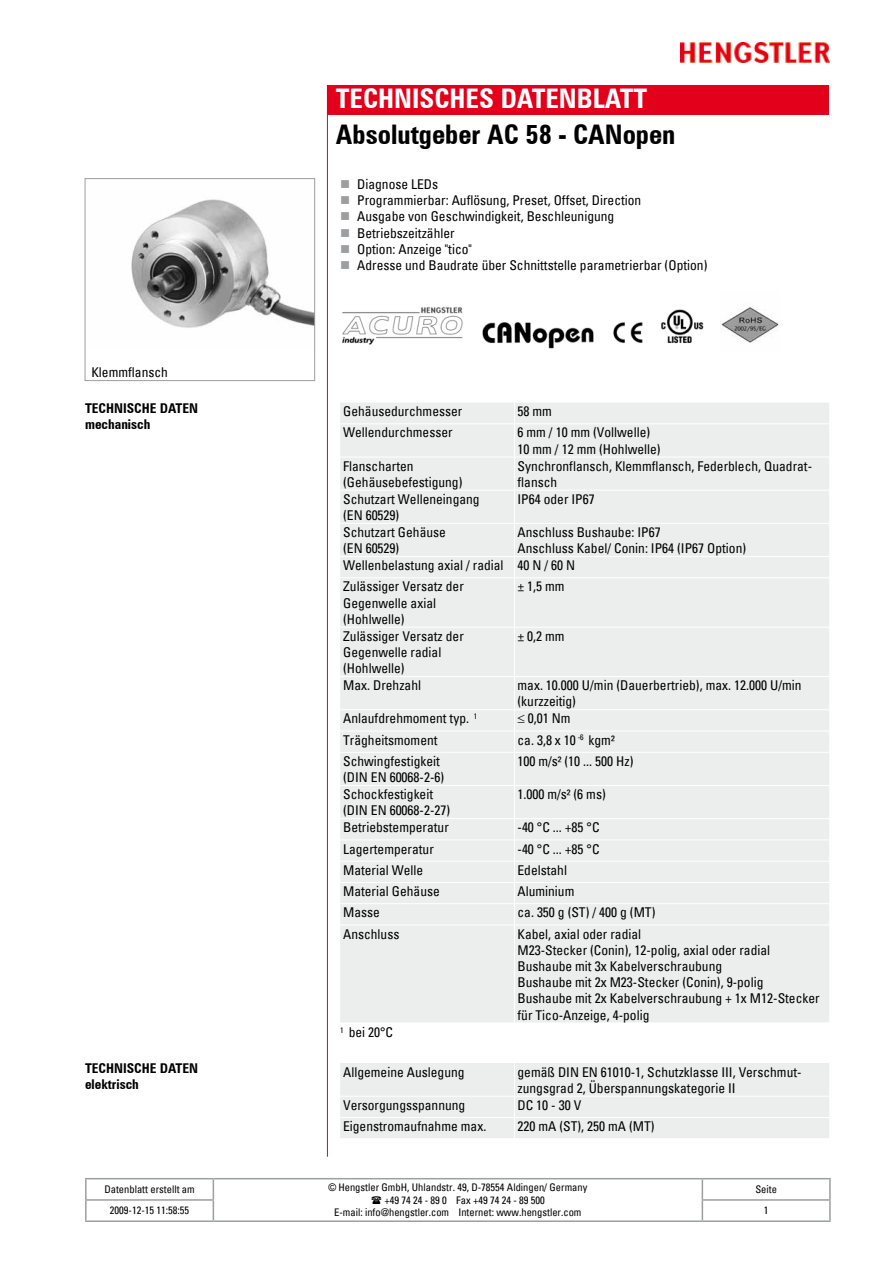
<style>
.page{position:relative;width:893px;height:1263px;background:#fff}
.page>*{position:absolute;margin:0;border:0;box-sizing:border-box;transform-origin:0 0}
.t1{font:700 condensed 27px "Zurich BT";color:#000}
.t2{font:700 condensed 27px "Zurich BT";color:#fff}
.t3{font:condensed 13.5px/16.2px "Univers";color:#000}
.t4{font:700 condensed 13.5px/16.2px "Zurich BT";color:#000}
.t5{font:condensed 10.5px "Univers";color:#000}
.s1{color:#9c9e9f}
.s2{font-family:"Arial";font-stretch:normal}
</style>
<div class="page">
<img style="left:680px;top:43px;width:149px;height:20px">
<div style="left:327px;top:85px;width:502px;height:30px;background:#e2001a"></div>
<hr style="left:327px;top:85px;width:1px;height:1072px;background:#e2001a">
<hr style="left:85px;top:1178px;width:128px;height:1px;background:#9c9e9f">
<hr style="left:85px;top:1179px;width:2px;height:20px;background:#9c9e9f">
<hr style="left:213px;top:1178px;width:489px;height:1px;background:#9c9e9f">
<hr style="left:702px;top:1178px;width:129px;height:1px;background:#9c9e9f">
<hr style="left:829px;top:1179px;width:2px;height:20px;background:#9c9e9f">
<hr style="left:85px;top:1199px;width:129px;height:2px;background:#9c9e9f">
<svg style="left:85px;top:1201px;width:2px;height:19px"></svg>
<svg style="left:213px;top:1179px;width:1px;height:41px"></svg>
<hr style="left:702px;top:1199px;width:129px;height:2px;background:#9c9e9f">
<svg style="left:702px;top:1179px;width:1px;height:41px"></svg>
<svg style="left:829px;top:1201px;width:2px;height:19px"></svg>
<hr style="left:85px;top:1220px;width:128px;height:2px;background:#9c9e9f">
<hr style="left:213px;top:1220px;width:489px;height:2px;background:#9c9e9f">
<hr style="left:702px;top:1220px;width:129px;height:2px;background:#9c9e9f">
<img style="left:131px;top:199px;width:182px;height:129px">
<div style="left:85px;top:178px;width:230px;height:203px;border:1px solid #9c9e9f"></div>
<img style="left:342px;top:307px;width:121px;height:38px">
<img style="left:482px;top:322px;width:112px;height:27px">
<img style="left:613px;top:322px;width:30px;height:21px">
<img style="left:661px;top:309px;width:43px;height:35px">
<img style="left:720px;top:307px;width:59px;height:36px">
<div style="left:340px;top:403px;width:489px;height:619px;background:#eceded"></div>
<svg style="left:514px;top:403px;width:1px;height:20px"></svg>
<hr style="left:340px;top:423px;width:174px;height:1px;background:#fff">
<hr style="left:514px;top:423px;width:315px;height:1px;background:#fff">
<hr style="left:514px;top:424px;width:1px;height:33px;background:#fff">
<hr style="left:340px;top:457px;width:174px;height:1px;background:#fff">
<hr style="left:514px;top:457px;width:315px;height:1px;background:#fff">
<hr style="left:514px;top:457px;width:1px;height:33px;background:#fff">
<hr style="left:340px;top:490px;width:174px;height:1px;background:#fff">
<hr style="left:514px;top:490px;width:315px;height:1px;background:#fff">
<hr style="left:514px;top:491px;width:1px;height:32px;background:#fff">
<hr style="left:340px;top:523px;width:174px;height:1px;background:#fff">
<hr style="left:514px;top:523px;width:315px;height:1px;background:#fff">
<hr style="left:514px;top:524px;width:1px;height:32px;background:#fff">
<hr style="left:340px;top:556px;width:174px;height:1px;background:#fff">
<hr style="left:514px;top:556px;width:315px;height:1px;background:#fff">
<svg style="left:514px;top:557px;width:1px;height:20px"></svg>
<hr style="left:340px;top:577px;width:174px;height:1px;background:#fff">
<hr style="left:514px;top:577px;width:315px;height:1px;background:#fff">
<hr style="left:514px;top:578px;width:1px;height:49px;background:#fff">
<hr style="left:340px;top:627px;width:174px;height:1px;background:#fff">
<hr style="left:514px;top:627px;width:315px;height:1px;background:#fff">
<hr style="left:514px;top:628px;width:1px;height:48px;background:#fff">
<hr style="left:340px;top:676px;width:174px;height:1px;background:#fff">
<hr style="left:514px;top:676px;width:315px;height:1px;background:#fff">
<hr style="left:514px;top:677px;width:1px;height:32px;background:#fff">
<hr style="left:340px;top:709px;width:174px;height:1px;background:#fff">
<hr style="left:514px;top:709px;width:315px;height:1px;background:#fff">
<hr style="left:340px;top:731px;width:174px;height:1px;background:#fff">
<hr style="left:514px;top:731px;width:315px;height:1px;background:#fff">
<svg style="left:514px;top:710px;width:1px;height:42px"></svg>
<hr style="left:340px;top:752px;width:174px;height:1px;background:#fff">
<hr style="left:514px;top:752px;width:315px;height:1px;background:#fff">
<hr style="left:514px;top:753px;width:1px;height:32px;background:#fff">
<hr style="left:340px;top:785px;width:174px;height:1px;background:#fff">
<hr style="left:514px;top:785px;width:315px;height:1px;background:#fff">
<hr style="left:514px;top:786px;width:1px;height:32px;background:#fff">
<hr style="left:340px;top:818px;width:174px;height:1px;background:#fff">
<hr style="left:514px;top:818px;width:315px;height:1px;background:#fff">
<hr style="left:340px;top:839px;width:174px;height:1px;background:#fff">
<hr style="left:514px;top:839px;width:315px;height:1px;background:#fff">
<hr style="left:340px;top:861px;width:174px;height:1px;background:#fff">
<hr style="left:514px;top:861px;width:315px;height:1px;background:#fff">
<hr style="left:340px;top:882px;width:174px;height:1px;background:#fff">
<hr style="left:514px;top:882px;width:315px;height:1px;background:#fff">
<hr style="left:340px;top:903px;width:174px;height:1px;background:#fff">
<hr style="left:514px;top:903px;width:315px;height:1px;background:#fff">
<svg style="left:514px;top:819px;width:1px;height:105px"></svg>
<hr style="left:340px;top:924px;width:174px;height:1px;background:#fff">
<hr style="left:514px;top:924px;width:315px;height:1px;background:#fff">
<hr style="left:514px;top:925px;width:1px;height:97px;background:#fff">
<div style="left:340px;top:1063px;width:489px;height:75px;background:#eceded"></div>
<h1 class="t2" style="left:336px;top:82px;width:313px">TECHNISCHES DATENBLATT</h1>
<h1 class="t1" style="left:336px;top:118px;width:341px">Absolutgeber AC 58 - CANopen</h1>
<p class="t3" style="left:91px;top:364px;width:78px">Klemmflansch</p>
<p class="t3" style="left:340px;top:176px;width:99px"><span class="s1">■</span> Diagnose LEDs</p>
<p class="t3" style="left:340px;top:192px;width:303px"><span class="s1">■</span> Programmierbar: Auflösung, Preset, Offset, Direction</p>
<p class="t3" style="left:340px;top:208px;width:276px"><span class="s1">■</span> Ausgabe von Geschwindigkeit, Beschleunigung</p>
<p class="t3" style="left:340px;top:224px;width:116px"><span class="s1">■</span> Betriebszeitzähler</p>
<p class="t3" style="left:340px;top:241px;width:133px"><span class="s1">■</span> Option: Anzeige "tico"</p>
<p class="t3" style="left:340px;top:257px;width:369px"><span class="s1">■</span> Adresse und Baudrate über Schnittstelle parametrierbar (Option)</p>
<p class="t4" style="left:85px;top:400px;width:114px">TECHNISCHE DATEN mechanisch</p>
<p class="t3" style="left:343px;top:403px;width:121px">Gehäusedurchmesser</p>
<p class="t3" style="left:517px;top:403px;width:36px">58 mm</p>
<p class="t3" style="left:343px;top:424px;width:111px">Wellendurchmesser</p>
<p class="t3" style="left:517px;top:424px;width:145px">6 mm / 10 mm (Vollwelle)<br>10 mm / 12 mm (Hohlwelle)</p>
<p class="t3" style="left:343px;top:457px;width:121px">Flanscharten (Gehäusebefestigung)</p>
<p class="t3" style="left:517px;top:457px;width:296px">Synchronflansch, Klemmflansch, Federblech, Quadrat&shy;flansch</p>
<p class="t3" style="left:343px;top:491px;width:138px">Schutzart Welleneingang (EN 60529)</p>
<p class="t3" style="left:517px;top:491px;width:79px">IP64 oder IP67</p>
<p class="t3" style="left:343px;top:524px;width:104px">Schutzart Gehäuse (EN 60529)</p>
<p class="t3" style="left:517px;top:524px;width:145px">Anschluss Bushaube: IP67</p>
<p class="t3" style="left:517px;top:540px;width:230px">Anschluss Kabel/ Conin: IP64 (IP67 Option)</p>
<p class="t3" style="left:343px;top:557px;width:234px">Wellenbelastung axial / radial 40 N / 60 N</p>
<p class="t3" style="left:343px;top:578px;width:122px">Zulässiger Versatz der<br>Gegenwelle axial (Hohlwelle)</p>
<p class="t3" style="left:517px;top:578px;width:49px">± 1,5 mm</p>
<p class="t3" style="left:343px;top:628px;width:122px">Zulässiger Versatz der<br>Gegenwelle radial (Hohlwelle)</p>
<p class="t3" style="left:517px;top:628px;width:49px">± 0,2 mm</p>
<p class="t3" style="left:343px;top:677px;width:79px">Max. Drehzahl</p>
<p class="t3" style="left:517px;top:677px;width:286px">max. 10.000 U/min (Dauerbertrieb), max. 12.000 U/min (kurzzeitig)</p>
<p class="t3" style="left:343px;top:710px;width:136px">Anlaufdrehmoment typ. <sup>1</sup></p>
<p class="t3" style="left:517px;top:710px;width:55px">≤ 0,01 Nm</p>
<p class="t3" style="left:343px;top:731px;width:96px">Trägheitsmoment</p>
<p class="t3" style="left:517px;top:731px;width:99px">ca. 3,8 x 10 <sup>-6</sup> kgm²</p>
<p class="t3" style="left:343px;top:753px;width:103px">Schwingfestigkeit (DIN EN 60068-2-6)</p>
<p class="t3" style="left:517px;top:753px;width:118px">100 m/s² (10 ... 500 Hz)</p>
<p class="t3" style="left:343px;top:786px;width:109px">Schockfestigkeit (DIN EN 60068-2-27)</p>
<p class="t3" style="left:517px;top:786px;width:90px">1.000 m/s² (6 ms)</p>
<p class="t3" style="left:343px;top:819px;width:107px">Betriebstemperatur</p>
<p class="t3" style="left:517px;top:819px;width:84px">-40 °C ... +85 °C</p>
<p class="t3" style="left:343px;top:840px;width:92px">Lagertemperatur</p>
<p class="t3" style="left:517px;top:840px;width:84px">-40 °C ... +85 °C</p>
<p class="t3" style="left:343px;top:861px;width:82px">Material Welle</p>
<p class="t3" style="left:517px;top:861px;width:51px">Edelstahl</p>
<p class="t3" style="left:343px;top:883px;width:98px">Material Gehäuse</p>
<p class="t3" style="left:517px;top:883px;width:58px">Aluminium</p>
<p class="t3" style="left:343px;top:904px;width:38px">Masse</p>
<p class="t3" style="left:517px;top:904px;width:139px">ca. 350 g (ST) / 400 g (MT)</p>
<p class="t3" style="left:343px;top:925px;width:58px">Anschluss</p>
<p class="t3" style="left:517px;top:925px;width:304px">Kabel, axial oder radial<br>M23-Stecker (Conin), 12-polig, axial oder radial Bushaube mit 3x Kabelverschraubung<br>Bushaube mit 2x M23-Stecker (Conin), 9-polig Bushaube mit 2x Kabelverschraubung + 1x M12-Stecker für Tico-Anzeige, 4-polig</p>
<p class="t3" style="left:340px;top:1024px;width:54px"><sup>1</sup> bei 20°C</p>
<p class="t4" style="left:85px;top:1060px;width:114px">TECHNISCHE DATEN elektrisch</p>
<p class="t3" style="left:343px;top:1063px;width:123px">Allgemeine Auslegung</p>
<p class="t3" style="left:517px;top:1063px;width:286px">gemäß DIN EN 61010-1, Schutzklasse III, Verschmut&shy;zungsgrad 2, Überspannungskategorie II</p>
<p class="t3" style="left:343px;top:1096px;width:124px">Versorgungsspannung</p>
<p class="t3" style="left:517px;top:1096px;width:65px">DC 10 - 30 V</p>
<p class="t3" style="left:343px;top:1118px;width:145px">Eigenstromaufnahme max.</p>
<p class="t3" style="left:517px;top:1118px;width:139px">220 mA (ST), 250 mA (MT)</p>
<p class="t5" style="left:104px;top:1182px;width:92px">Datenblatt erstellt am</p>
<p class="t5" style="left:328px;top:1180px;width:261px"><span class="s2">©</span> Hengstler GmbH, Uhlandstr. 49, D-78554 Aldingen/ Germany</p>
<p class="t5" style="left:385px;top:1193px;width:162px">+49 74 24 - 89 0 Fax +49 74 24 - 89 500</p>
<p class="t5" style="left:334px;top:1206px;width:249px">E-mail: info@hengstler.com Internet: www.hengstler.com</p>
<p class="t5" style="left:755px;top:1182px;width:23px">Seite</p>
<p class="t5" style="left:110px;top:1204px;width:81px">2009-12-15 11:58:55</p>
<p class="t5" style="left:764px;top:1204px;width:6px">1</p>
</div>
